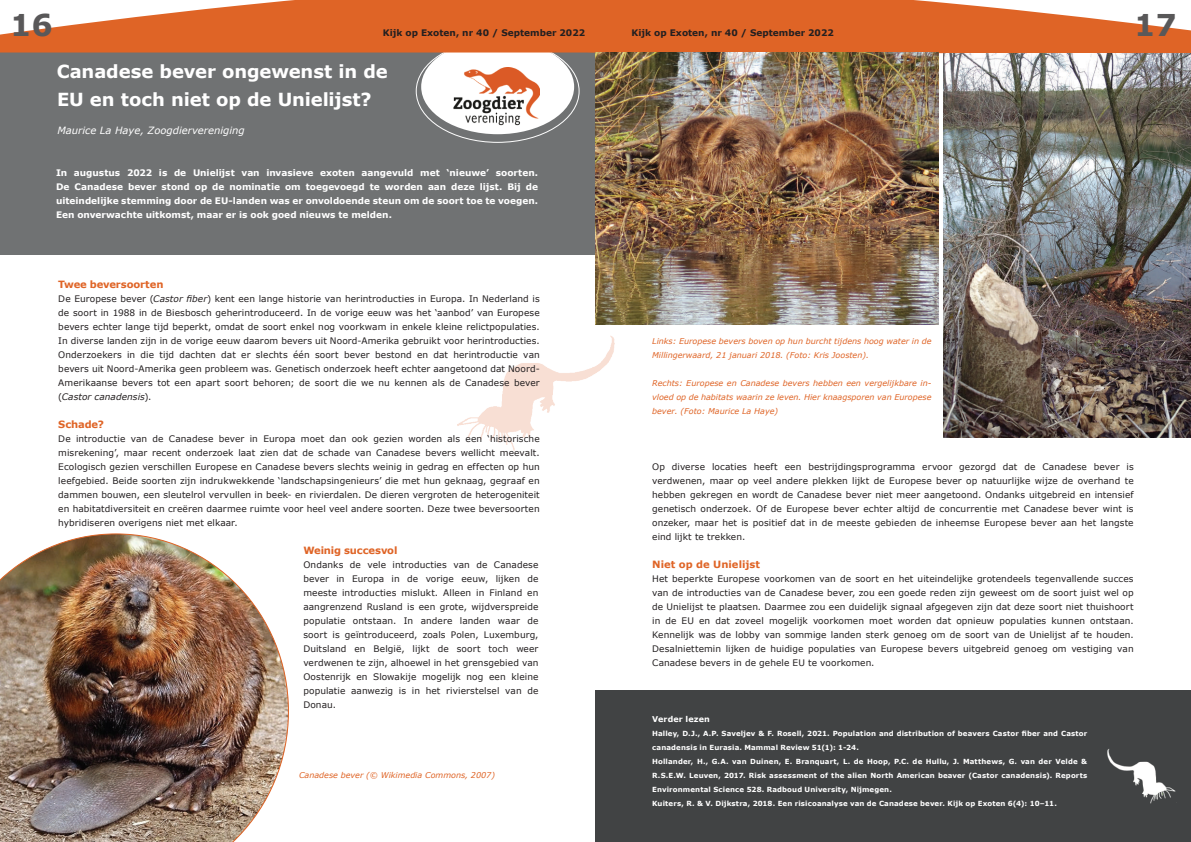
<style>
.page{position:relative;width:1191px;height:842px;background:#fff}
.page>*{position:absolute;margin:0;border:0;box-sizing:border-box;transform-origin:0 0}
.t1{font:700 30px "Verdana";color:#595859}
.t2{font:700 18px "Verdana";letter-spacing:-.005em;color:#fff}
.t3{font:700 10px "Verdana";letter-spacing:-.01em;color:#df6426}
.t4{font:italic 10px "Verdana";color:#fff}
.t5{font:9px/14px "Verdana";letter-spacing:.01em;color:#231f20;text-align:justify}
.t6{font:700 9px/14px "Verdana";color:#fff;text-align:justify}
.t7{font:700 9px "Verdana";color:#231f20}
.t8{font:italic 8px/14px "Verdana";color:#df6426}
.t9{font:700 8px "Verdana";letter-spacing:.02em;color:#fff}
.t10{font:700 7px/14px "Verdana";letter-spacing:.02em;color:#fff}
.s1{font-style:italic}
</style>
<div class="page">
<div style="left:0;top:51px;width:595px;height:204px;background:#707273"></div>
<div style="left:421px;top:39px;width:153px;height:95px;background:#fff;border-radius:50%"></div>
<img style="left:0;top:533px;width:289px;height:309px">
<svg style="left:0;top:0;width:1191px;height:53px;background:#e27944"></svg>
<img style="left:457px;top:335px;width:158px;height:116px">
<img style="left:943px;top:53px;width:248px;height:385px">
<img style="left:595px;top:53px;width:343px;height:271px">
<img style="left:454px;top:67px;width:85px;height:59px">
<div style="left:595px;top:690px;width:596px;height:152px;background:#414344"></div>
<img style="left:1107px;top:749px;width:69px;height:55px">
<h1 class="t1" style="left:10px;top:6px;width:44px">16</h1>
<p class="t7" style="left:383px;top:27px;width:204px">Kijk op Exoten, nr 40 / September 2022</p>
<p class="t7" style="left:631px;top:27px;width:204px">Kijk op Exoten, nr 40 / September 2022</p>
<h2 class="t2" style="left:57px;top:60px;width:333px">Canadese bever ongewenst in de</h2>
<h2 class="t2" style="left:57px;top:88px;width:316px">EU en toch niet op de Unielijst?</h2>
<p class="t4" style="left:57px;top:124px;width:189px">Maurice La Haye, Zoogdiervereniging</p>
<p class="t6" style="left:56px;top:166px;width:483px">In augustus 2022 is de Unielijst van invasieve exoten aangevuld met ‘nieuwe’ soorten.<br>De Canadese bever stond op de nominatie om toegevoegd te worden aan deze lijst. Bij de uiteindelijke stemming door de EU-landen was er onvoldoende steun om de soort toe te voegen.<br>Een onverwachte uitkomst, maar er is ook goed nieuws te melden.</p>
<h1 class="t1" style="left:1134px;top:6px;width:44px">17</h1>
<p class="t3" style="left:58px;top:278px;width:107px">Twee beversoorten</p>
<p class="t5" style="left:58px;top:292px;width:483px">De Europese bever (<span class="s1">Castor fiber</span>) kent een lange historie van herintroducties in Europa. In Nederland is de soort in 1988 in de Biesbosch geherintroduceerd. In de vorige eeuw was het ‘aanbod’ van Europese bevers echter lange tijd beperkt, omdat de soort enkel nog voorkwam in enkele kleine relictpopulaties.<br>In diverse landen zijn in de vorige eeuw daarom bevers uit Noord-Amerika gebruikt voor herintroducties.<br>Onderzoekers in die tijd dachten dat er slechts één soort bever bestond en dat herintroductie van bevers uit Noord-Amerika geen probleem was. Genetisch onderzoek heeft echter aangetoond dat Noord-Amerikaanse bevers tot een apart soort behoren; de soort die we nu kennen als de Canadese bever (<span class="s1">Castor canadensis</span>).</p>
<p class="t3" style="left:58px;top:418px;width:47px">Schade?</p>
<p class="t5" style="left:58px;top:432px;width:483px">De introductie van de Canadese bever in Europa moet dan ook gezien worden als een ‘historische misrekening’, maar recent onderzoek laat zien dat de schade van Canadese bevers wellicht meevalt.<br>Ecologisch gezien verschillen Europese en Canadese bevers slechts weinig in gedrag en effecten op hun leefgebied. Beide soorten zijn indrukwekkende ‘landschapsingenieurs’ die met hun geknaag, gegraaf en dammen bouwen, een sleutelrol vervullen in beek- en rivierdalen. De dieren vergroten de heterogeniteit en habitatdiversiteit en creëren daarmee ruimte voor heel veel andere soorten. Deze twee beversoorten hybridiseren overigens niet met elkaar.</p>
<p class="t3" style="left:303px;top:544px;width:96px">Weinig succesvol</p>
<p class="t5" style="left:303px;top:558px;width:237px">Ondanks de vele introducties van de Canadese bever in Europa in de vorige eeuw, lijken de meeste introducties mislukt. Alleen in Finland en aangrenzend Rusland is een grote, wijdverspreide populatie ontstaan. In andere landen waar de soort is geïntroduceerd, zoals Polen, Luxemburg, Duitsland en België, lijkt de soort toch weer verdwenen te zijn, alhoewel in het grensgebied van Oostenrijk en Slowakije mogelijk nog een kleine populatie aanwezig is in het rivierstelsel van de Donau.</p>
<p class="t8" style="left:299px;top:768px;width:197px">Canadese bever (© Wikimedia Commons, 2007)</p>
<p class="t8" style="left:652px;top:334px;width:281px">Links: Europese bevers boven op hun burcht tijdens hoog water in de<br>Millingerwaard, 21 januari 2018. (Foto: Kris Joosten).</p>
<p class="t8" style="left:652px;top:376px;width:281px;text-align:justify">Rechts: Europese en Canadese bevers hebben een vergelijkbare in&shy;vloed op de habitats waarin ze leven. Hier knaagsporen van Europese bever. (Foto: Maurice La Haye)</p>
<p class="t5" style="left:652px;top:460px;width:483px">Op diverse locaties heeft een bestrijdingsprogramma ervoor gezorgd dat de Canadese bever is verdwenen, maar op veel andere plekken lijkt de Europese bever op natuurlijke wijze de overhand te hebben gekregen en wordt de Canadese bever niet meer aangetoond. Ondanks uitgebreid en intensief genetisch onderzoek. Of de Europese bever echter altijd de concurrentie met Canadese bever wint is onzeker, maar het is positief dat in de meeste gebieden de inheemse Europese bever aan het langste eind lijkt te trekken.</p>
<p class="t3" style="left:652px;top:558px;width:109px">Niet op de Unielijst</p>
<p class="t5" style="left:652px;top:572px;width:483px">Het beperkte Europese voorkomen van de soort en het uiteindelijke grotendeels tegenvallende succes van de introducties van de Canadese bever, zou een goede reden zijn geweest om de soort juist wel op de Unielijst te plaatsen. Daarmee zou een duidelijk signaal afgegeven zijn dat deze soort niet thuishoort in de EU en dat zoveel mogelijk voorkomen moet worden dat opnieuw populaties kunnen ontstaan.<br>Kennelijk was de lobby van sommige landen sterk genoeg om de soort van de Unielijst af te houden.<br>Desalniettemin lijken de huidige populaties van Europese bevers uitgebreid genoeg om vestiging van Canadese bevers in de gehele EU te voorkomen.</p>
<p class="t9" style="left:652px;top:714px;width:59px">Verder lezen</p>
<p class="t10" style="left:652px;top:727px;width:436px">Halley, D.J., A.P. Saveljev &amp; F. Rosell, 2021. Population and distribution of beavers Castor fiber and Castor canadensis in Eurasia. Mammal Review 51(1): 1-24.<br>Hollander, H., G.A. van Duinen, E. Branquart, L. de Hoop, P.C. de Hullu, J. Matthews, G. van der Velde &amp; R.S.E.W. Leuven, 2017. Risk assessment of the alien North American beaver (Castor canadensis). Reports Environmental Science 528. Radboud University, Nijmegen.<br>Kuiters, R. &amp; V. Dijkstra, 2018. Een risicoanalyse van de Canadese bever. Kijk op Exoten 6(4): 10–11.</p>
</div>
